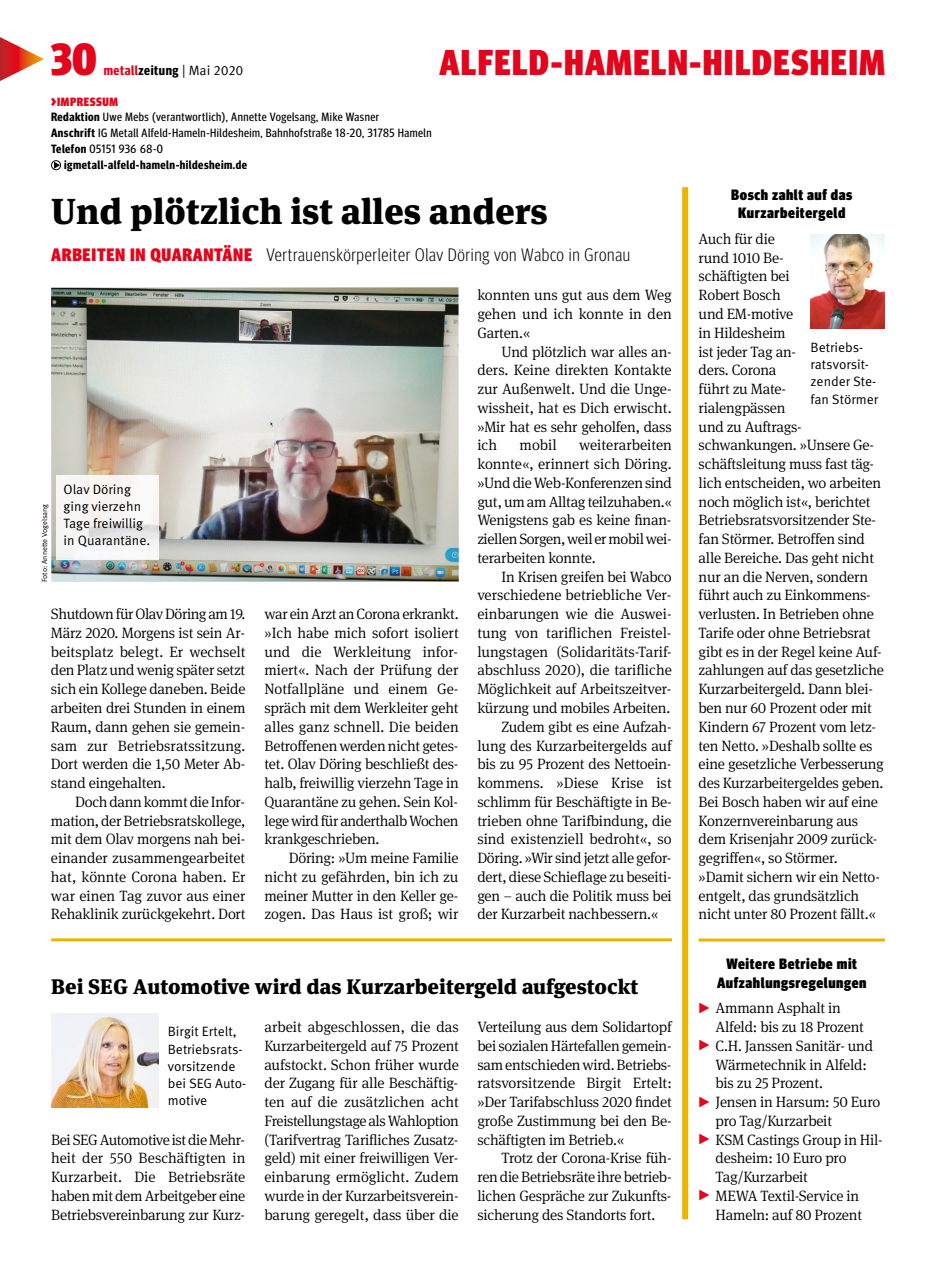
<style>
.page{position:relative;width:936px;height:1285px;background:#fff}
.page>*{position:absolute;margin:0;border:0;box-sizing:border-box;transform-origin:0 0}
.t1{font:900 condensed 45px "Meta Head IGM";color:#e3051b}
.t2{font:900 36px "Meta Serif IGM";color:#000}
.t3{font:900 condensed 36px "Meta Head IGM";letter-spacing:.04em;color:#e3051b}
.t4{font:900 21px "Meta Serif IGM";color:#000}
.t5{font:300 condensed 18px "Meta Head IGM";letter-spacing:.04em;color:#000}
.t6{font:300 15px/18.8px "Meta Serif IGM";letter-spacing:-.015em;color:#000;text-align:justify}
.t7{font:900 condensed 15px/18.8px "Meta Head IGM";letter-spacing:.04em;color:#000;text-align:center}
.t8{font:13.5px/17.2px "Meta IGM";color:#000}
.t9{font:12px "Meta Headline Cond OT";letter-spacing:.04em;color:#000}
.t10{font:700 12px "Meta Headline Cond OT";letter-spacing:.04em;color:#000}
.t11{font:900 condensed 12px "Meta Head IGM";letter-spacing:.05em;color:#e3051b}
.t12{font:7.5px "Meta IGM";color:#000}
.s1{font-family:"Meta Headline Cond OT";font-weight:700;color:#e3051b}
.s2{font-family:"Meta Headline Cond OT";font-weight:700}
.s3{font-size:15px}
.s4{font-weight:700}
.s5{font-weight:900;color:#e3051b}
.s6{font-family:"Meta Head IGM";font-weight:900;font-stretch:condensed;font-size:21px;color:#e3051b}
</style>
<div class="page">
<svg style="left:0;top:37px;width:44px;height:44px"></svg>
<svg style="left:51px;top:160px;width:10px;height:10px"></svg>
<hr style="left:51px;top:938px;width:621px;height:3px;background:#eab500">
<hr style="left:698px;top:938px;width:186px;height:3px;background:#eab500">
<img style="left:51px;top:1013px;width:108px;height:93px">
<div style="left:682px;top:187px;width:6px;height:1031px;background:#eab500"></div>
<img style="left:51px;top:287px;width:408px;height:294px">
<img style="left:56px;top:475px;width:103px;height:84px">
<img style="left:810px;top:235px;width:74px;height:93px">
<h1 class="t1" style="left:51px;top:23px;width:47px">30</h1>
<p class="t8" style="left:104px;top:61px;width:141px"><span class="s1">metall</span><span class="s2">zeitung</span> | Mai 2020</p>
<p class="t11" style="left:51px;top:92px;width:68px"><span class="s3">&gt;</span>IMPRESSUM</p>
<p class="t9" style="left:51px;top:110px;width:329px"><span class="s4">Redaktion</span> Uwe Mebs (verantwortlich), Annette Vogelsang, Mike Wasner</p>
<p class="t9" style="left:51px;top:126px;width:382px"><span class="s4">Anschrift</span> IG Metall Alfeld-Hameln-Hildesheim, Bahnhofstraße 18-20, 31785 Hameln</p>
<p class="t9" style="left:51px;top:141px;width:113px"><span class="s4">Telefon</span> 05151 936 68-0</p>
<p class="t10" style="left:64px;top:157px;width:184px">igmetall-alfeld-hameln-hildesheim.de</p>
<h2 class="t3" style="left:439px;top:34px;width:447px">ALFELD-HAMELN-HILDESHEIM</h2>
<h2 class="t2" style="left:51px;top:181px;width:498px">Und plötzlich ist alles anders</h2>
<p class="t5" style="left:51px;top:241px;width:580px"><span class="s5">ARBEITEN IN QUARANTÄNE</span> Vertrauenskörperleiter Olav Döring von Wabco in Gronau</p>
<p class="t12" style="left:39px;top:581px;width:79px;rotate:-90deg">Foto: Annette Vogelsang</p>
<p class="t8" style="left:64px;top:479px;width:88px">Olav Döring ging vierzehn<br>Tage freiwillig in Quarantäne.</p>
<p class="t6" style="left:51px;top:603px;width:196px">Shutdown für Olav Döring am 19.<br>März 2020. Morgens ist sein Ar&shy;beitsplatz belegt. Er wechselt den Platz und wenig später setzt sich ein Kollege daneben. Beide arbeiten drei Stunden in einem Raum, dann gehen sie gemein&shy;sam zur Betriebsratssitzung.<br>Dort werden die 1,50 Meter Ab&shy;stand eingehalten.</p>
<p class="t6" style="left:51px;top:791px;width:196px;text-indent:24px">Doch dann kommt die Infor&shy;mation, der Betriebsratskollege, mit dem Olav morgens nah bei&shy;einander zusammengearbeitet hat, könnte Corona haben. Er war einen Tag zuvor aus einer Rehaklinik zurückgekehrt. Dort</p>
<p class="t6" style="left:264px;top:603px;width:196px">war ein Arzt an Corona erkrankt. »Ich habe mich sofort isoliert und die Werkleitung infor&shy;miert«. Nach der Prüfung der Notfallpläne und einem Ge&shy;spräch mit dem Werkleiter geht alles ganz schnell. Die beiden Betroffenen werden nicht getes&shy;tet. Olav Döring beschließt des&shy;halb, freiwillig vierzehn Tage in Quarantäne zu gehen. Sein Kol&shy;lege wird für anderthalb Wochen krankgeschrieben.</p>
<p class="t6" style="left:264px;top:847px;width:196px;text-indent:24px">Döring: »Um meine Familie nicht zu gefährden, bin ich zu meiner Mutter in den Keller ge&shy;zogen. Das Haus ist groß; wir</p>
<p class="t6" style="left:477px;top:285px;width:196px">konnten uns gut aus dem Weg gehen und ich konnte in den Garten.«</p>
<p class="t6" style="left:477px;top:341px;width:196px;text-indent:24px">Und plötzlich war alles an&shy;ders. Keine direkten Kontakte zur Außenwelt. Und die Unge&shy;wissheit, hat es Dich erwischt. »Mir hat es sehr geholfen, dass ich</p>
<p class="t6" style="left:477px;top:435px;width:196px;text-indent:102px">weiterarbeiten konnte«, erinnert sich Döring. »Und die Web-Konferenzen sind gut, um am Alltag teilzuhaben.« Wenigstens gab es keine finan&shy;ziellen Sorgen, weil er mobil wei&shy;terarbeiten konnte.</p>
<p class="t6" style="left:501px;top:566px;width:172px">In Krisen greifen bei Wabco</p>
<p class="t6" style="left:477px;top:585px;width:195px">verschiedene betriebliche Ver-</p>
<p class="t6" style="left:477px;top:603px;width:196px">einbarungen wie die Auswei-</p>
<p class="t6" style="left:477px;top:622px;width:196px">tung von tariflichen Freistel-</p>
<p class="t6" style="left:477px;top:641px;width:196px">lungstagen (Solidaritäts-Tarif-</p>
<p class="t6" style="left:477px;top:660px;width:196px">abschluss 2020), die tarifliche</p>
<p class="t6" style="left:477px;top:678px;width:195px">Möglichkeit auf Arbeitszeitver-</p>
<p class="t6" style="left:477px;top:697px;width:194px">kürzung und mobiles Arbeiten.</p>
<p class="t6" style="left:501px;top:716px;width:171px">Zudem gibt es eine Aufzah-</p>
<p class="t6" style="left:477px;top:735px;width:196px">lung des Kurzarbeitergelds auf</p>
<p class="t6" style="left:477px;top:753px;width:196px">bis zu 95 Prozent des Nettoein-</p>
<p class="t6" style="left:477px;top:772px;width:196px">kommens. »Diese Krise ist</p>
<p class="t6" style="left:477px;top:791px;width:196px">schlimm für Beschäftigte in Be-</p>
<p class="t6" style="left:477px;top:810px;width:196px">trieben ohne Tarifbindung, die</p>
<p class="t6" style="left:477px;top:828px;width:196px">sind existenziell bedroht«, so</p>
<p class="t6" style="left:477px;top:847px;width:195px">Döring. »Wir sind jetzt alle gefor-</p>
<p class="t6" style="left:477px;top:866px;width:196px">dert, diese Schieflage zu beseiti-</p>
<p class="t6" style="left:477px;top:885px;width:196px">gen – auch die Politik muss bei</p>
<p class="t6" style="left:477px;top:903px;width:182px">der Kurzarbeit nachbessern.«</p>
<p class="t6" style="left:519px;top:435px;width:39px">mobil</p>
<h3 class="t4" style="left:51px;top:969px;width:588px">Bei SEG Automotive wird das Kurzarbeitergeld aufgestockt</h3>
<p class="t8" style="left:168px;top:1021px;width:80px">Birgit Ertelt,<br>Betriebsrats&shy;vorsitzende bei SEG Auto&shy;motive</p>
<p class="t6" style="left:51px;top:1128px;width:196px">Bei SEG Automotive ist die Mehr&shy;heit der 550 Beschäftigten in Kurzarbeit. Die Betriebsräte haben mit dem Arbeitgeber eine Betriebsvereinbarung zur Kurz-</p>
<p class="t6" style="left:264px;top:1016px;width:196px">arbeit abgeschlossen, die das Kurzarbeitergeld auf 75 Prozent aufstockt. Schon früher wurde der Zugang für alle Beschäftig&shy;ten auf die zusätzlichen acht Freistellungstage als Wahloption (Tarifvertrag Tarifliches Zusatz&shy;geld) mit einer freiwilligen Ver&shy;einbarung ermöglicht. Zudem wurde in der Kurzarbeitsverein&shy;barung geregelt, dass über die</p>
<p class="t6" style="left:477px;top:1016px;width:196px">Verteilung aus dem Solidartopf bei sozialen Härtefallen gemein&shy;sam entschieden wird. Betriebs&shy;ratsvorsitzende Birgit Ertelt: »Der Tarifabschluss 2020 findet große Zustimmung bei den Be&shy;schäftigten im Betrieb.«</p>
<p class="t6" style="left:477px;top:1147px;width:196px;text-indent:24px">Trotz der Corona-Krise füh&shy;ren die Betriebsräte ihre betrieb&shy;lichen Gespräche zur Zukunfts&shy;sicherung des Standorts fort.</p>
<p class="t7" style="left:731px;top:184px;width:123px">Bosch zahlt auf das<br>Kurzarbeitergeld</p>
<p class="t6" style="left:698px;top:228px;width:187px;text-align:left">Auch für die<br>rund 1010 Be-<br>schäftigten bei<br>Robert Bosch<br>und EM-motive<br>in Hildesheim<br>ist jeder Tag an-<br>ders. Corona<br>führt zu Mate-<br>rialengpässen<br>und zu Auftrags&shy;schwankungen. »Unsere Ge&shy;schäftsleitung muss fast täg&shy;lich entscheiden, wo arbeiten noch möglich ist«, berichtet<br>Betriebsratsvorsitzender Ste&shy;fan Störmer. Betroffen sind alle Bereiche. Das geht nicht nur an die Nerven, sondern führt auch zu Einkommens&shy;verlusten. In Betrieben ohne<br>Tarife oder ohne Betriebsrat gibt es in der Regel keine Auf&shy;zahlungen auf das gesetzliche<br>Kurzarbeitergeld. Dann blei&shy;ben nur 60 Prozent oder mit<br>Kindern 67 Prozent vom letz&shy;ten Netto. »Deshalb sollte es eine gesetzliche Verbesserung des Kurzarbeitergeldes geben.<br>Bei Bosch haben wir auf eine<br>Konzernvereinbarung aus dem Krisenjahr 2009 zurück&shy;gegriffen«, so Störmer. »Damit sichern wir ein Netto&shy;entgelt, das grundsätzlich nicht unter 80 Prozent fällt.«</p>
<p class="t8" style="left:810px;top:337px;width:69px">Betriebs&shy;ratsvorsit&shy;zender Ste&shy;fan Störmer</p>
<p class="t7" style="left:717px;top:953px;width:151px">Weitere Betriebe mit<br>Aufzahlungsregelungen</p>
<p class="t6" style="left:698px;top:997px;width:144px"><span class="s6">▸</span> Ammann Asphalt in</p>
<p class="t6" style="left:715px;top:1016px;width:150px">Alfeld: bis zu 18 Prozent</p>
<p class="t6" style="left:698px;top:1035px;width:176px"><span class="s6">▸</span> C.H. Janssen Sanitär- und</p>
<p class="t6" style="left:715px;top:1053px;width:153px">Wärmetechnik in Alfeld:</p>
<p class="t6" style="left:715px;top:1072px;width:109px">bis zu 25 Prozent.</p>
<p class="t6" style="left:698px;top:1091px;width:183px"><span class="s6">▸</span> Jensen in Harsum: 50 Euro</p>
<p class="t6" style="left:715px;top:1110px;width:118px">pro Tag/Kurzarbeit</p>
<p class="t6" style="left:698px;top:1128px;width:186px"><span class="s6">▸</span> KSM Castings Group in Hil-</p>
<p class="t6" style="left:715px;top:1147px;width:132px">desheim: 10 Euro pro</p>
<p class="t6" style="left:715px;top:1166px;width:94px">Tag/Kurzarbeit</p>
<p class="t6" style="left:698px;top:1185px;width:162px"><span class="s6">▸</span> MEWA Textil-Service in</p>
<p class="t6" style="left:715px;top:1203px;width:148px">Hameln: auf 80 Prozent</p>
</div>
